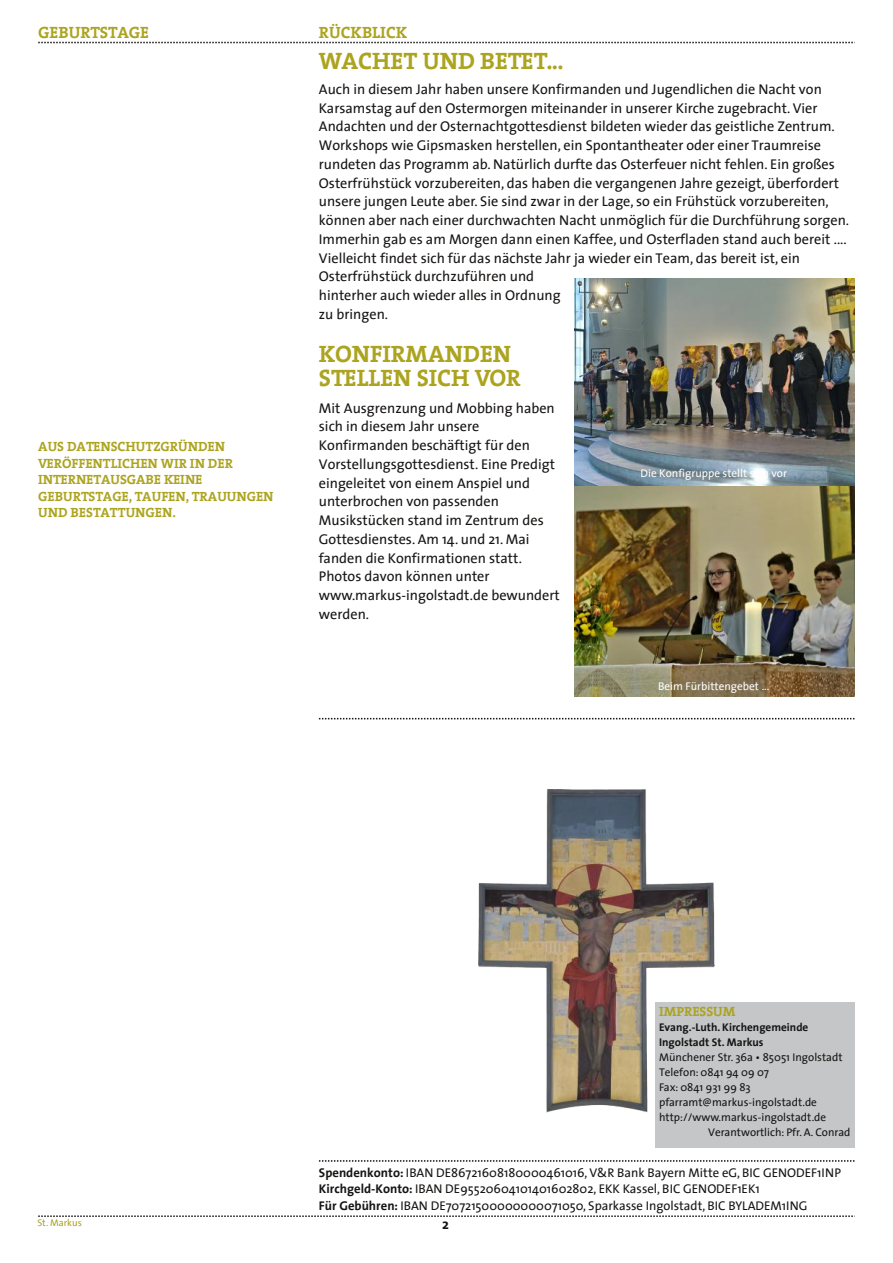
<style>
.page{position:relative;width:893px;height:1263px;background:#fff}
.page>*{position:absolute;margin:0;border:0;box-sizing:border-box;transform-origin:0 0}
.t1{font:700 24px/24px "The Serif";color:#aca41f}
.t2{font:700 16.5px "The Serif";color:#aca41f}
.t3{font:14.25px/18.8px "The Sans";color:#161413}
.t4{font:700 14.25px "The Sans";color:#161413}
.t5{font:700 13.5px/16.5px "The Serif";color:#aca41f}
.t6{font:12.75px/16.5px "The Sans";color:#161413}
.t7{font:11.25px "The Sans";color:#161413}
.t8{font:11.25px "The Sans";color:#fff}
.t9{font:700 11.25px/15px "The Sans";color:#161413}
.t10{font:9.75px "The Sans";color:#aca41f}
.s1{font-weight:700}
</style>
<div class="page">
<svg style="left:38px;top:42px;width:817px;height:1px"></svg>
<svg style="left:38px;top:1215px;width:817px;height:2px"></svg>
<img style="left:478px;top:789px;width:236px;height:324px">
<div style="left:655px;top:1002px;width:200px;height:146px;background:#c4c6c7"></div>
<img style="left:574px;top:278px;width:281px;height:208px">
<img style="left:574px;top:486px;width:281px;height:210px">
<svg style="left:319px;top:1160px;width:536px;height:2px"></svg>
<svg style="left:319px;top:718px;width:536px;height:1px"></svg>
<p class="t2" style="left:38px;top:26px;width:112px">GEBURTSTAGE</p>
<p class="t2" style="left:319px;top:26px;width:90px">RÜCKBLICK</p>
<p class="t5" style="left:38px;top:440px;width:237px">AUS DATENSCHUTZGRÜNDEN<br>VERÖFFENTLICHEN WIR IN DER<br>INTERNETAUSGABE KEINE<br>GEBURTSTAGE, TAUFEN, TRAUUNGEN<br>UND BESTATTUNGEN.</p>
<h1 class="t1" style="left:319px;top:51px;width:246px">WACHET UND BETET...</h1>
<p class="t3" style="left:319px;top:81px;width:532px">Auch in diesem Jahr haben unsere Konfirmanden und Jugendlichen die Nacht von Karsamstag auf den Ostermorgen miteinander in unserer Kirche zugebracht.Vier Andachten und der Osternachtgottesdienst bildeten wieder das geistliche Zentrum.<br>Workshops wie Gipsmasken herstellen, ein Spontantheater oder einer Traumreise rundeten das Programm ab. Natürlich durfte das Osterfeuer nicht fehlen. Ein großes Osterfrühstück vorzubereiten, das haben die vergangenen Jahre gezeigt, überfordert unsere jungen Leute aber. Sie sind zwar in der Lage, so ein Frühstück vorzubereiten, können aber nach einer durchwachten Nacht unmöglich für die Durchführung sorgen.<br>Immerhin gab es am Morgen dann einen Kaffee, und Osterfladen stand auch bereit ....<br>Vielleicht findet sich für das nächste Jahr ja wieder ein Team, das bereit ist, ein Osterfrühstück durchzuführen und<br>hinterher auch wieder alles in Ordnung<br>zu bringen.</p>
<h1 class="t1" style="left:319px;top:344px;width:204px">KONFIRMANDEN<br>STELLEN SICH VOR</h1>
<p class="t3" style="left:319px;top:400px;width:242px">Mit Ausgrenzung und Mobbing haben sich in diesem Jahr unsere<br>Konfirmanden beschäftigt für den<br>Vorstellungsgottesdienst. Eine Predigt eingeleitet von einem Anspiel und unterbrochen von passenden<br>Musikstücken stand im Zentrum des<br>Gottesdienstes. Am 14. und 21. Mai fanden die Konfirmationen statt.<br>Photos davon können unter www.markus-ingolstadt.de bewundert werden.</p>
<p class="t8" style="left:640px;top:469px;width:148px">Die Konfigruppe stellt sich vor</p>
<p class="t8" style="left:658px;top:681px;width:113px">Beim Fürbittengebet ...</p>
<p class="t5" style="left:659px;top:1004px;width:78px">IMPRESSUM</p>
<p class="t9" style="left:659px;top:1021px;width:151px">Evang.-Luth. Kirchengemeinde<br>Ingolstadt St. Markus</p>
<p class="t7" style="left:659px;top:1052px;width:185px">Münchener Str. 36a • 85051 Ingolstadt</p>
<p class="t7" style="left:659px;top:1067px;width:111px">Telefon: 0841 94 09 07</p>
<p class="t7" style="left:659px;top:1082px;width:93px">Fax: 0841 931 99 83</p>
<p class="t7" style="left:659px;top:1097px;width:159px">pfarramt@markus-ingolstadt.de</p>
<p class="t7" style="left:659px;top:1112px;width:169px">http://www.markus-ingolstadt.de</p>
<p class="t7" style="left:708px;top:1127px;width:144px">Verantwortlich: Pfr. A. Conrad</p>
<p class="t6" style="left:319px;top:1165px;width:524px"><span class="s1">Spendenkonto:</span> IBAN DE86721608180000461016,V&amp;R Bank Bayern Mitte eG, BIC GENODEF1INP<br><span class="s1">Kirchgeld-Konto:</span> IBAN DE95520604101401602802, EKK Kassel, BIC GENODEF1EK1<br><span class="s1">Für Gebühren:</span> IBAN DE70721500000000071050, Sparkasse Ingolstadt, BIC BYLADEM1ING</p>
<p class="t10" style="left:37px;top:1219px;width:46px">St. Markus</p>
<p class="t4" style="left:442px;top:1219px;width:8px">2</p>
</div>
